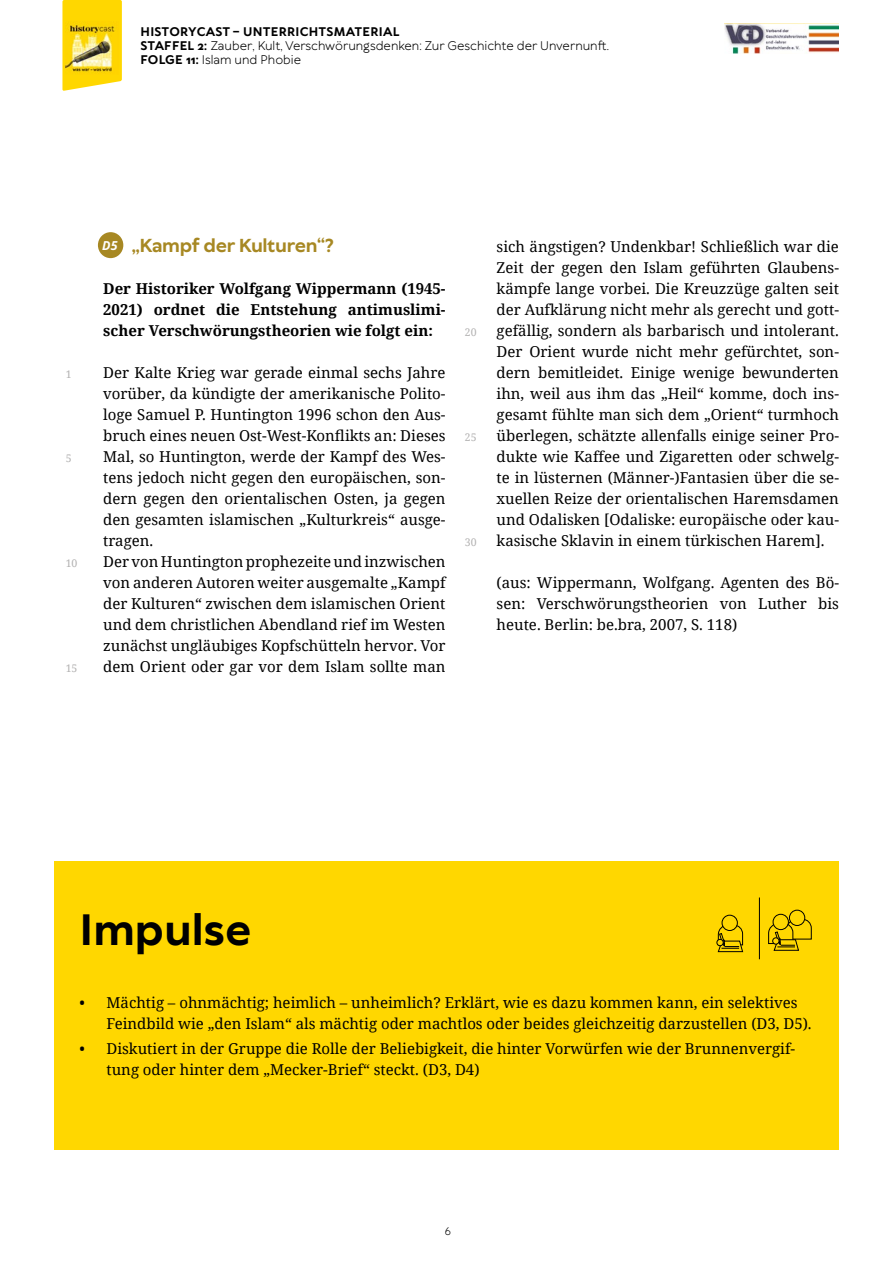
<style>
.page{position:relative;width:893px;height:1263px;background:#fff}
.page>*{position:absolute;margin:0;border:0;box-sizing:border-box;transform-origin:0 0}
.t1{font:700 42px "TT Wellingtons";color:#000}
.t2{font:700 18px "TT Wellingtons";letter-spacing:-.02em;color:#a78823}
.t3{font:15px/21px "Noto Serif";color:#000}
.t4{font:700 15px/21px "Noto Serif";color:#000;text-align:justify}
.t5{font:italic 700 12.45px "Noto Sans";color:#fff}
.t6{font:12px/14.4px "TT Wellingtons";color:#000}
.t7{font:10.5px "Noto Serif";color:#b3b2b2}
.t8{font:10.5px "TT Wellingtons";color:#000}
.s1{font-weight:700}
</style>
<div class="page">
<svg style="left:62px;top:0;width:60px;height:91px;background:#fedb21"></svg>
<img style="left:66px;top:22px;width:53px;height:52px">
<img style="left:725px;top:24px;width:114px;height:29px">
<div style="left:98px;top:232px;width:25px;height:26px;background:#a78823;border-radius:50%"></div>
<div style="left:54px;top:861px;width:785px;height:288px;background:#ffd700"></div>
<div style="left:722px;top:915px;width:16px;height:16px;border:1px solid #000;border-radius:50%"></div>
<div style="left:716px;top:939px;width:8px;height:7px;border:1px solid #000;border-radius:50%"></div>
<svg style="left:717px;top:924px;width:27px;height:28px"></svg>
<div style="left:773px;top:914px;width:16px;height:16px;border:1px solid #000;border-radius:50%"></div>
<div style="left:789px;top:910px;width:16px;height:16px;border:1px solid #000;border-radius:50%"></div>
<svg style="left:768px;top:918px;width:44px;height:33px"></svg>
<hr style="left:759px;top:897px;width:1px;height:62px;background:#000">
<p class="t6" style="left:141px;top:24px;width:470px"><span class="s1">HISTORYCAST – UNTERRICHTSMATERIAL<br>STAFFEL 2:</span> Zauber, Kult, Verschwörungsdenken: Zur Geschichte der Unvernunft.<br><span class="s1">FOLGE 11:</span> Islam und Phobie</p>
<p class="t7" style="left:66px;top:367px;width:7px">1</p>
<p class="t7" style="left:66px;top:451px;width:7px">5</p>
<p class="t7" style="left:66px;top:556px;width:13px">10</p>
<p class="t7" style="left:66px;top:661px;width:13px">15</p>
<p class="t2" style="left:132px;top:234px;width:204px">„Kampf der Kulturen“?</p>
<p class="t4" style="left:103px;top:278px;width:344px">Der Historiker Wolfgang Wippermann (1945- 2021) ordnet die Entstehung antimuslimi&shy;scher Verschwörungstheorien wie folgt ein:</p>
<p class="t3" style="left:103px;top:362px;width:344px">Der Kalte Krieg war gerade einmal sechs Jahre vorüber, da kündigte der amerikanische Polito&shy;loge Samuel P. Huntington 1996 schon den Aus&shy;bruch eines neuen Ost-West-Konflikts an: Dieses Mal, so Huntington, werde der Kampf des Wes&shy;tens jedoch nicht gegen den europäischen, son&shy;dern gegen den orientalischen Osten, ja gegen den gesamten islamischen „Kulturkreis“ ausge&shy;tragen.<br>Der von Huntington prophezeite und inzwischen von anderen Autoren weiter ausgemalte „Kampf der Kulturen“ zwischen dem islamischen Orient und dem christlichen Abendland rief im Westen zunächst ungläubiges Kopfschütteln hervor. Vor dem Orient oder gar vor dem Islam sollte man</p>
<p class="t5" style="left:102px;top:236px;width:17px">D5</p>
<p class="t7" style="left:465px;top:325px;width:13px">20</p>
<p class="t7" style="left:465px;top:430px;width:13px">25</p>
<p class="t7" style="left:465px;top:535px;width:13px">30</p>
<p class="t3" style="left:497px;top:236px;width:344px;text-align:justify">sich ängstigen? Undenkbar! Schließlich war die Zeit der gegen den Islam geführten Glaubens&shy;kämpfe lange vorbei. Die Kreuzzüge galten seit der Aufklärung nicht mehr als gerecht und gott&shy;gefällig, sondern als barbarisch und intolerant.<br>Der Orient wurde nicht mehr gefürchtet, son&shy;dern bemitleidet. Einige wenige bewunderten ihn, weil aus ihm das „Heil“ komme, doch ins&shy;gesamt fühlte man sich dem „Orient“ turmhoch überlegen, schätzte allenfalls einige seiner Pro&shy;dukte wie Kaffee und Zigaretten oder schwelg&shy;te in lüsternen (Männer-)Fantasien über die se&shy;xuellen Reize der orientalischen Haremsdamen und Odalisken [Odaliske: europäische oder kau&shy;kasische Sklavin in einem türkischen Harem].</p>
<p class="t3" style="left:497px;top:572px;width:344px;text-align:justify">(aus: Wippermann, Wolfgang. Agenten des Bö&shy;sen: Verschwörungstheorien von Luther bis heute. Berlin: be.bra, 2007, S. 118)</p>
<h1 class="t1" style="left:80px;top:902px;width:173px">Impulse</h1>
<p class="t3" style="left:107px;top:992px;width:707px;text-indent:-27px">• Mächtig – ohnmächtig; heimlich – unheimlich? Erklärt, wie es dazu kommen kann, ein selektives<br>Feindbild wie „den Islam“ als mächtig oder machtlos oder beides gleichzeitig darzustellen (D3, D5).</p>
<p class="t3" style="left:107px;top:1038px;width:690px;text-indent:-27px">• Diskutiert in der Gruppe die Rolle der Beliebigkeit, die hinter Vorwürfen wie der Brunnenvergif&shy;tung oder hinter dem „Mecker-Brief“ steckt. (D3, D4)</p>
<p class="t8" style="left:445px;top:1224px;width:8px">6</p>
</div>
